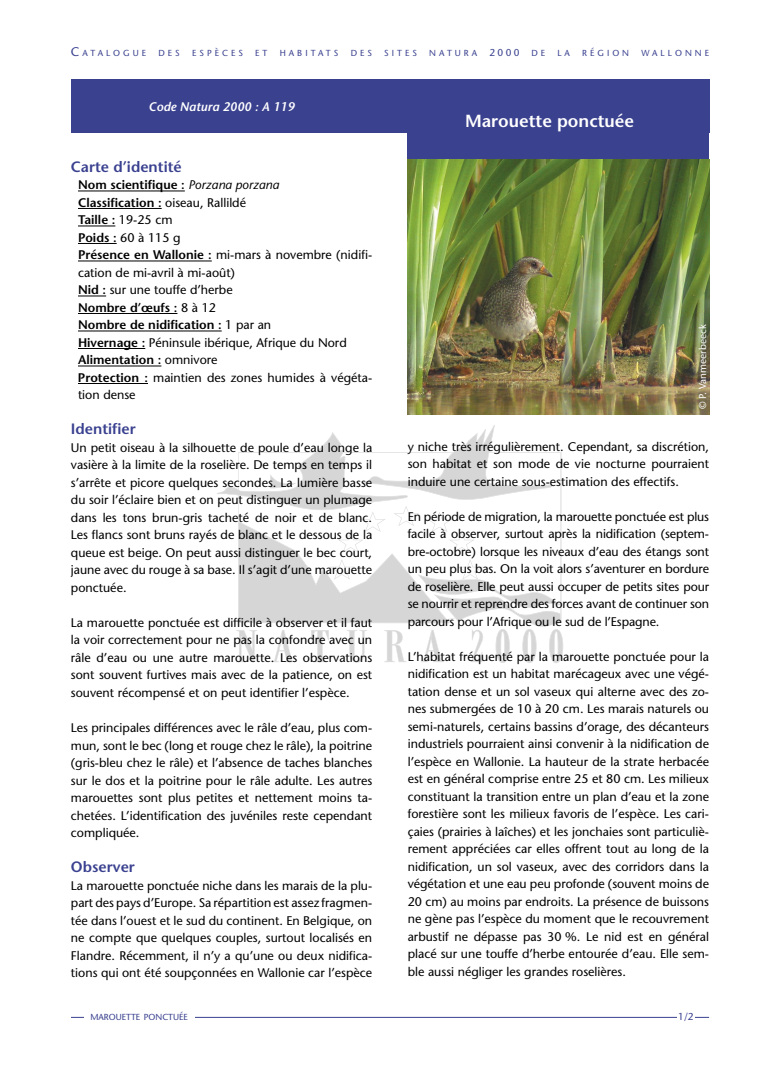
<style>
.page{position:relative;width:780px;height:1088px;background:#fff}
.page>*{position:absolute;margin:0;border:0;box-sizing:border-box;transform-origin:0 0}
.t1{font:600 17.5px "Stone Sans";color:#fff}
.t2{font:600 15px "Stone Sans";color:#3a418f}
.t3{font:12.5px/17.5px "Stone Sans";color:#000;text-align:justify}
.t4{font:italic 600 12.5px "Stone Sans";color:#fff}
.t5{font:10px "Stone Sans";color:#fff}
.t6{font:10px "Stone Sans";color:#3a418f}
.t7{font:8.75px "Stone Sans";letter-spacing:.345em;color:#3a418f}
.t8{font:8.75px "Stone Sans";color:#3a418f}
.s1{font-size:12.5px}
.s2{font-size:10px}
.s3{font-weight:600}
.s4{font-style:italic}
</style>
<div class="page">
<div style="left:71px;top:80px;width:638px;height:53px;background:#3a418f"></div>
<hr style="left:71px;top:1017px;width:638px;height:1px;background:#3a418f">
<div style="left:677px;top:1012px;width:18px;height:10px;background:#fff"></div>
<div style="left:407px;top:124px;width:302px;height:39px;background:#3a418f"></div>
<svg style="left:217px;top:425px;width:346px;height:238px"></svg>
<hr style="left:78px;top:191px;width:107px;height:1px;background:#000">
<hr style="left:78px;top:208px;width:84px;height:1px;background:#000">
<hr style="left:78px;top:226px;width:37px;height:1px;background:#000">
<hr style="left:78px;top:243px;width:39px;height:1px;background:#000">
<hr style="left:78px;top:261px;width:134px;height:1px;background:#000">
<svg style="left:78px;top:296px;width:28px;height:1px"></svg>
<hr style="left:78px;top:313px;width:99px;height:1px;background:#000">
<hr style="left:78px;top:331px;width:144px;height:1px;background:#000">
<hr style="left:78px;top:348px;width:67px;height:1px;background:#000">
<hr style="left:78px;top:366px;width:83px;height:1px;background:#000">
<hr style="left:78px;top:383px;width:70px;height:1px;background:#000">
<img style="left:407px;top:160px;width:302px;height:255px">
<div style="left:84px;top:1010px;width:110px;height:34px;background:#fff"></div>
<p class="t7" style="left:71px;top:48px;width:77px"><span class="s1">C</span>ATALOGUE</p>
<p class="t7" style="left:158px;top:48px;width:23px">DES</p>
<p class="t7" style="left:192px;top:48px;width:52px">ESPÈCES</p>
<p class="t7" style="left:255px;top:48px;width:14px">E T</p>
<p class="t7" style="left:280px;top:48px;width:60px">HABITATS</p>
<p class="t7" style="left:350px;top:48px;width:23px">DES</p>
<p class="t7" style="left:384px;top:48px;width:34px">SITES</p>
<p class="t7" style="left:429px;top:48px;width:117px">NATURA <span class="s2">2000</span> DE</p>
<p class="t7" style="left:557px;top:48px;width:14px">L A</p>
<p class="t7" style="left:582px;top:48px;width:48px">RÉGION</p>
<p class="t7" style="left:641px;top:48px;width:69px">WALLONNE</p>
<p class="t4" style="left:149px;top:99px;width:147px">Code Natura 2000 : A 119</p>
<p class="t2" style="left:71px;top:157px;width:112px">Carte d’identité</p>
<p class="t3" style="left:78px;top:176px;width:296px;text-align:left"><span class="s3">Nom scientifique :</span> <span class="s4">Porzana porzana<br></span><span class="s3">Classification :</span> oiseau, Rallildé<br><span class="s3">Taille :</span> 19-25 cm<br><span class="s3">Poids :</span> 60 à 115 g<br><span class="s3">Présence en Wallonie :</span> mi-mars à novembre (nidifi&shy;cation de mi-avril à mi-août)<br><span class="s3">Nid :</span> sur une touffe d’herbe<br><span class="s3">Nombre d’œufs :</span> 8 à 12<br><span class="s3">Nombre de nidification :</span> 1 par an<br><span class="s3">Hivernage :</span> Péninsule ibérique, Afrique du Nord<br><span class="s3">Alimentation :</span> omnivore<br><span class="s3">Protection :</span> maintien des zones humides à végéta&shy;tion dense</p>
<p class="t2" style="left:71px;top:420px;width:66px">Identifier</p>
<p class="t3" style="left:71px;top:439px;width:303px">Un petit oiseau à la silhouette de poule d’eau longe la vasière à la limite de la roselière. De temps en temps il s’arrête et picore quelques secondes. La lumière basse du soir l’éclaire bien et on peut distinguer un plumage dans les tons brun-gris tacheté de noir et de blanc.<br>Les flancs sont bruns rayés de blanc et le dessous de la queue est beige. On peut aussi distinguer le bec court, jaune avec du rouge à sa base. Il s’agit d’une marouette ponctuée.</p>
<p class="t3" style="left:71px;top:614px;width:303px">La marouette ponctuée est difficile à observer et il faut la voir correctement pour ne pas la confondre avec un râle d’eau ou une autre marouette. Les observations sont souvent furtives mais avec de la patience, on est souvent récompensé et on peut identifier l’espèce.</p>
<p class="t3" style="left:71px;top:719px;width:303px">Les principales différences avec le râle d’eau, plus com&shy;mun, sont le bec (long et rouge chez le râle), la poitrine (gris-bleu chez le râle) et l’absence de taches blanches sur le dos et la poitrine pour le râle adulte. Les autres marouettes sont plus petites et nettement moins ta&shy;chetées. L’identification des juvéniles reste cependant compliquée.</p>
<p class="t2" style="left:71px;top:857px;width:65px">Observer</p>
<p class="t3" style="left:71px;top:876px;width:303px">La marouette ponctuée niche dans les marais de la plu&shy;part des pays d’Europe. Sa répartition est assez fragmen&shy;tée dans l’ouest et le sud du continent. En Belgique, on ne compte que quelques couples, surtout localisés en Flandre. Récemment, il n’y a qu’une ou deux nidifica&shy;tions qui ont été soupçonnées en Wallonie car l’espèce</p>
<p class="t8" style="left:90px;top:1011px;width:99px">MAROUETTE PONCTUÉE</p>
<h1 class="t1" style="left:465px;top:110px;width:170px">Marouette ponctuée</h1>
<p class="t5" style="left:696px;top:409px;width:86px;rotate:-90deg">© P. Vanmeerbeeck</p>
<p class="t3" style="left:407px;top:438px;width:303px">y niche très irrégulièrement. Cependant, sa discrétion, son habitat et son mode de vie nocturne pourraient induire une certaine sous-estimation des effectifs.</p>
<p class="t3" style="left:407px;top:508px;width:303px">En période de migration, la marouette ponctuée est plus facile à observer, surtout après la nidification (septem&shy;bre-octobre) lorsque les niveaux d’eau des étangs sont un peu plus bas. On la voit alors s’aventurer en bordure de roselière. Elle peut aussi occuper de petits sites pour se nourrir et reprendre des forces avant de continuer son parcours pour l’Afrique ou le sud de l’Espagne.</p>
<p class="t3" style="left:407px;top:648px;width:303px">L’habitat fréquenté par la marouette ponctuée pour la nidification est un habitat marécageux avec une végé&shy;tation dense et un sol vaseux qui alterne avec des zo&shy;nes submergées de 10 à 20 cm. Les marais naturels ou semi-naturels, certains bassins d’orage, des décanteurs industriels pourraient ainsi convenir à la nidification de l’espèce en Wallonie. La hauteur de la strate herbacée est en général comprise entre 25 et 80 cm. Les milieux constituant la transition entre un plan d’eau et la zone forestière sont les milieux favoris de l’espèce. Les cari&shy;çaies (prairies à laîches) et les jonchaies sont particuliè&shy;rement appréciées car elles offrent tout au long de la nidification, un sol vaseux, avec des corridors dans la végétation et une eau peu profonde (souvent moins de 20 cm) au moins par endroits. La présence de buissons ne gène pas l’espèce du moment que le recouvrement arbustif ne dépasse pas 30 %. Le nid est en général placé sur une touffe d’herbe entourée d’eau. Elle sem&shy;ble aussi négliger les grandes roselières.</p>
<p class="t6" style="left:678px;top:1010px;width:17px">1/2</p>
</div>
